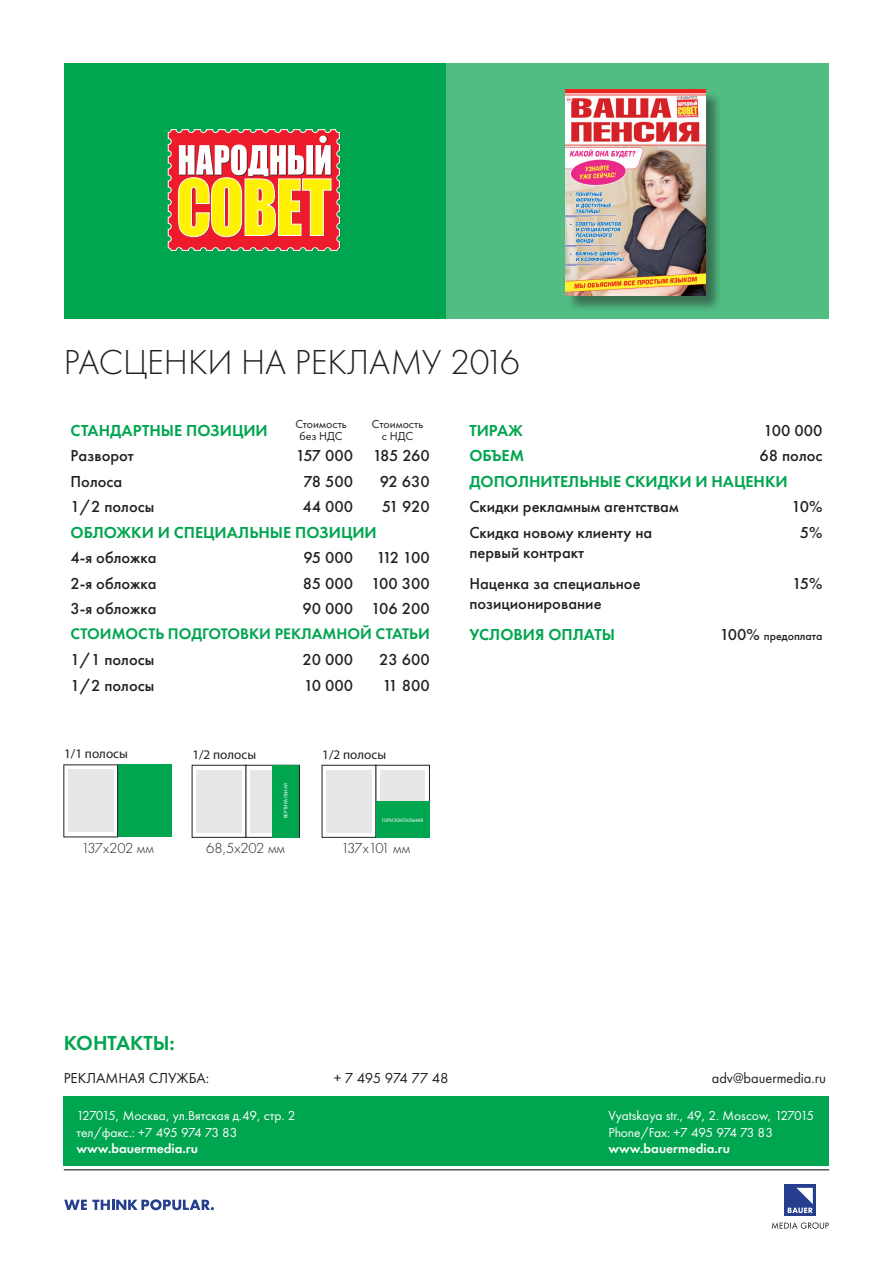
<style>
.page{position:relative;width:893px;height:1263px;background:#fff}
.page>*{position:absolute;margin:0;border:0;box-sizing:border-box;transform-origin:0 0}
.t1{font:300 36px "Futura PT";color:#231f20}
.t2{font:600 21px "Futura PT";color:#00a54f}
.t3{font:500 16.5px/19.8px "Futura PT";color:#231f20}
.t4{font:600 16.5px "Futura PT";color:#00a54f}
.t5{font:600 15.9px "Futura PT";color:#00a54f}
.t6{font:300 15px "Futura PT";color:#231f20}
.t7{font:15px "Futura PT";color:#231f20;scale:.96 1}
.t8{font:15px "Futura PT";color:#231f20}
.t9{font:15px "Futura PT";letter-spacing:-.03em;color:#231f20}
.t10{font:300 15px "Futura PT";letter-spacing:-.05em;color:#231f20}
.t11{font:13.5px "Futura PT";color:#fff}
.t12{font:13.5px "Futura PT";letter-spacing:-.02em;color:#fff}
.t13{font:600 13.5px "Futura PT";color:#fff}
.t14{font:13.2px "Myriad Pro";color:#231f20}
.t15{font:12px "Futura PT";color:#231f20}
.t16{font:500 12px "Futura PT";color:#231f20}
.t17{font:5.1px "Myriad Pro";color:#fff}
.s1{font-size:16.5px}
</style>
<div class="page">
<div style="left:64px;top:64px;width:382px;height:255px;background:#00a54f"></div>
<div style="left:446px;top:64px;width:383px;height:255px;background:#51bd83"></div>
<hr style="left:64px;top:1169px;width:765px;height:1px;background:#000">
<svg style="left:772px;top:1222px;width:57px;height:7px"></svg>
<div style="left:785px;top:1185px;width:31px;height:31px;background:#253f8e"></div>
<svg style="left:788px;top:1188px;width:25px;height:25px"></svg>
<svg style="left:64px;top:1199px;width:150px;height:11px"></svg>
<div style="left:64px;top:1096px;width:765px;height:70px;background:#00a54f"></div>
<div style="left:567px;top:90px;width:156px;height:223px;background:#231f20;opacity:.5"></div>
<img style="left:566px;top:89px;width:140px;height:206px">
<div style="left:118px;top:765px;width:53px;height:72px;background:#00a54f"></div>
<div style="left:68px;top:769px;width:45px;height:63px;background:#e6e7e9"></div>
<div style="left:246px;top:765px;width:54px;height:72px;border:1px solid #231f20"></div>
<div style="left:250px;top:770px;width:45px;height:63px;background:#e6e7e9"></div>
<div style="left:228px;top:770px;width:13px;height:63px;background:#e6e7e9"></div>
<div style="left:210px;top:770px;width:18px;height:63px;background:#e6e7e9"></div>
<div style="left:196px;top:770px;width:14px;height:63px;background:#e6e7e9"></div>
<div style="left:272px;top:765px;width:27px;height:72px;background:#00a54f"></div>
<div style="left:376px;top:765px;width:53px;height:72px;border:1px solid #231f20"></div>
<div style="left:411px;top:770px;width:14px;height:63px;background:#e6e7e9"></div>
<div style="left:394px;top:770px;width:18px;height:63px;background:#e6e7e9"></div>
<div style="left:380px;top:770px;width:14px;height:63px;background:#e6e7e9"></div>
<div style="left:358px;top:770px;width:13px;height:63px;background:#e6e7e9"></div>
<div style="left:340px;top:770px;width:18px;height:63px;background:#e6e7e9"></div>
<div style="left:326px;top:770px;width:14px;height:63px;background:#e6e7e9"></div>
<div style="left:376px;top:801px;width:53px;height:36px;background:#00a54f"></div>
<svg style="left:168px;top:129px;width:172px;height:122px;background:#ec9055"></svg>
<p class="t1" style="left:64px;top:342px;width:458px">РАСЦЕНКИ НА РЕКЛАМУ 2016</p>
<p class="t4" style="left:71px;top:420px;width:199px">СТАНДАРТНЫЕ ПОЗИЦИИ</p>
<p class="t15" style="left:295px;top:417px;width:53px">Стоимость</p>
<p class="t15" style="left:299px;top:429px;width:45px">без НДС</p>
<p class="t15" style="left:372px;top:417px;width:53px">Стоимость</p>
<p class="t15" style="left:382px;top:429px;width:33px">с НДС</p>
<p class="t3" style="left:71px;top:446px;width:65px">Разворот</p>
<p class="t3" style="left:296px;top:446px;width:59px">157 000</p>
<p class="t3" style="left:373px;top:446px;width:59px">185 260</p>
<p class="t3" style="left:71px;top:471px;width:53px">Полоса</p>
<p class="t3" style="left:304px;top:471px;width:51px">78 500</p>
<p class="t3" style="left:380px;top:471px;width:52px">92 630</p>
<p class="t3" style="left:71px;top:497px;width:85px">1/2 полосы</p>
<p class="t3" style="left:303px;top:497px;width:52px">44 000</p>
<p class="t3" style="left:382px;top:497px;width:50px">51 920</p>
<p class="t4" style="left:71px;top:522px;width:308px">ОБЛОЖКИ И СПЕЦИАЛЬНЫЕ ПОЗИЦИИ</p>
<p class="t3" style="left:71px;top:548px;width:88px">4-я обложка</p>
<p class="t3" style="left:303px;top:548px;width:51px">95 000</p>
<p class="t3" style="left:377px;top:548px;width:55px">112 100</p>
<p class="t3" style="left:71px;top:573px;width:88px">2-я обложка</p>
<p class="t3" style="left:303px;top:573px;width:52px">85 000</p>
<p class="t3" style="left:371px;top:573px;width:60px">100 300</p>
<p class="t3" style="left:71px;top:599px;width:88px">3-я обложка</p>
<p class="t3" style="left:303px;top:599px;width:52px">90 000</p>
<p class="t3" style="left:371px;top:599px;width:60px">106 200</p>
<p class="t5" style="left:71px;top:624px;width:361px">СТОИМОСТЬ ПОДГОТОВКИ РЕКЛАМНОЙ СТАТЬИ</p>
<p class="t3" style="left:71px;top:650px;width:85px">1/1 полосы</p>
<p class="t3" style="left:303px;top:650px;width:52px">20 000</p>
<p class="t3" style="left:379px;top:650px;width:52px">23 600</p>
<p class="t3" style="left:71px;top:675px;width:85px">1/2 полосы</p>
<p class="t3" style="left:304px;top:675px;width:51px">10 000</p>
<p class="t3" style="left:383px;top:675px;width:49px">11 800</p>
<p class="t14" style="left:64px;top:747px;width:65px">1/1 полосы</p>
<p class="t6" style="left:81px;top:840px;width:74px">137x202 мм</p>
<p class="t14" style="left:192px;top:748px;width:65px">1/2 полосы</p>
<p class="t17" style="left:283px;top:818px;width:36px;rotate:-90deg">ВЕРТИКАЛЬНАЯ</p>
<p class="t6" style="left:206px;top:840px;width:80px">68,5х202 мм</p>
<p class="t14" style="left:322px;top:748px;width:65px">1/2 полосы</p>
<p class="t17" style="left:382px;top:818px;width:43px">ГОРИЗОНТАЛЬНАЯ</p>
<p class="t10" style="left:341px;top:839px;width:71px">137х101 мм</p>
<p class="t4" style="left:469px;top:420px;width:55px">ТИРАЖ</p>
<p class="t3" style="left:764px;top:420px;width:60px">100 000</p>
<p class="t4" style="left:469px;top:445px;width:56px">ОБЪЕМ</p>
<p class="t3" style="left:760px;top:446px;width:64px">68 полос</p>
<p class="t4" style="left:469px;top:471px;width:320px">ДОПОЛНИТЕЛЬНЫЕ СКИДКИ И НАЦЕНКИ</p>
<p class="t3" style="left:469px;top:497px;width:211px">Скидки рекламным агентствам</p>
<p class="t3" style="left:792px;top:497px;width:32px">10%</p>
<p class="t3" style="left:469px;top:522px;width:184px">Cкидка новому клиенту на первый контракт</p>
<p class="t3" style="left:800px;top:522px;width:24px">5%</p>
<p class="t3" style="left:469px;top:573px;width:173px">Наценка за специальное позиционирование</p>
<p class="t3" style="left:792px;top:573px;width:32px">15%</p>
<p class="t4" style="left:469px;top:624px;width:147px">УСЛОВИЯ ОПЛАТЫ</p>
<p class="t16" style="left:720px;top:628px;width:104px"><span class="s1">100%</span> предоплата</p>
<p class="t2" style="left:64px;top:1030px;width:113px">КОНТАКТЫ:</p>
<p class="t8" style="left:64px;top:1069px;width:147px">РЕКЛАМНАЯ СЛУЖБА:</p>
<p class="t9" style="left:334px;top:1069px;width:116px">+ 7 495 974 77 48</p>
<p class="t7" style="left:712px;top:1069px;width:121px">adv@bauermedia.ru</p>
<p class="t11" style="left:77px;top:1108px;width:220px">127015, Москва, ул.Вятская д.49, стр. 2</p>
<p class="t12" style="left:77px;top:1124px;width:163px">тел/факс.: +7 495 974 73 83</p>
<p class="t13" style="left:77px;top:1140px;width:123px">www.bauermedia.ru</p>
<p class="t11" style="left:609px;top:1108px;width:207px">Vyatskaya str., 49, 2. Moscow, 127015</p>
<p class="t12" style="left:609px;top:1124px;width:166px">Phone/Fax: +7 495 974 73 83</p>
<p class="t13" style="left:609px;top:1140px;width:123px">www.bauermedia.ru</p>
</div>
